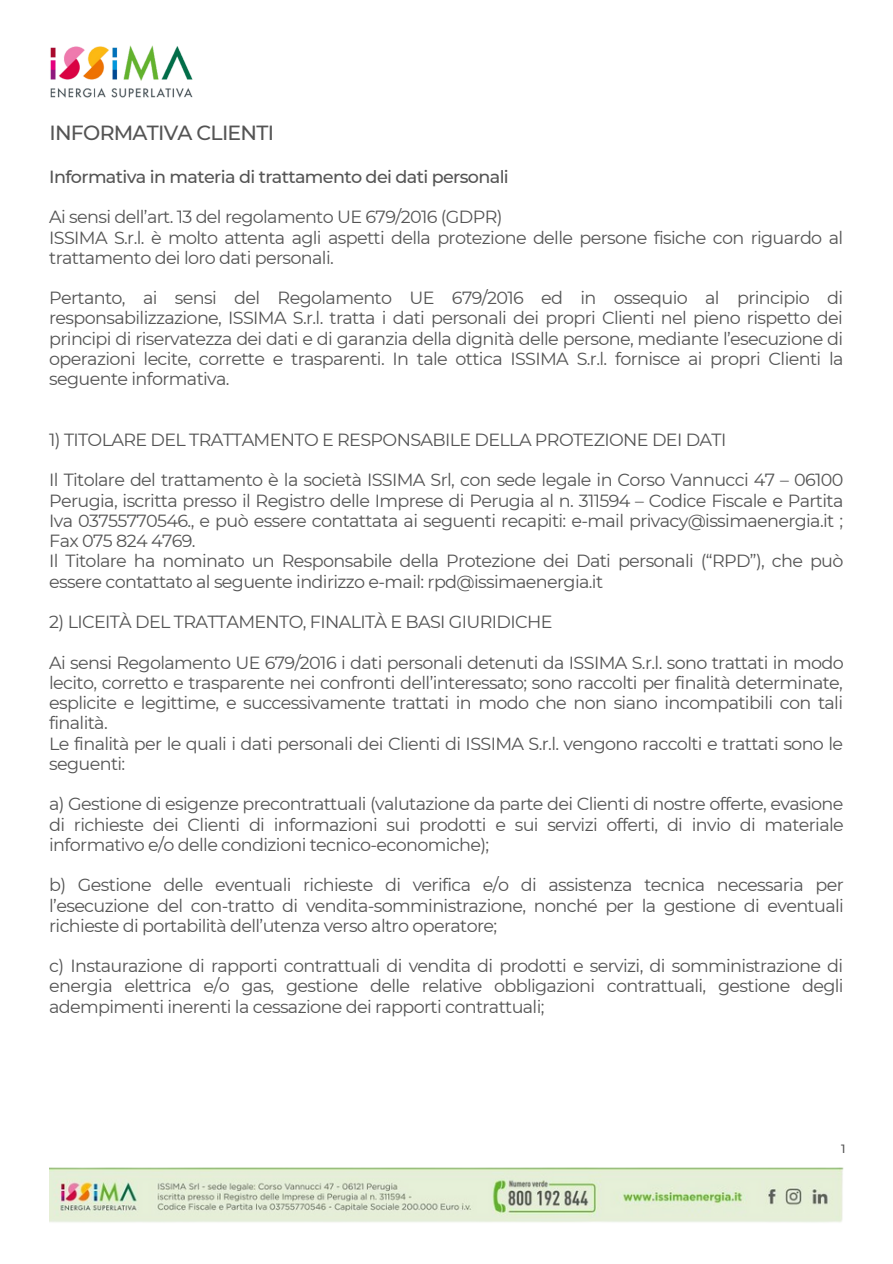
<style>
.page{position:relative;width:893px;height:1264px;background:#fff}
.page>*{position:absolute;margin:0;border:0;box-sizing:border-box;transform-origin:0 0}
.t1{font:500 20.4px "Montserrat";letter-spacing:-.035em;color:#545454}
.t2{font:17.55px/20.2px "Montserrat";letter-spacing:-.035em;color:#545454;text-align:justify}
.t3{font:500 17.55px "Montserrat";letter-spacing:-.035em;color:#545454}
.t4{font:500 12px "Montserrat";color:#545454}
</style>
<div class="page">
<img style="left:50px;top:45px;width:143px;height:53px">
<img style="left:49px;top:1167px;width:794px;height:56px">
<p class="t1" style="left:49px;top:121px;width:226px">INFORMATIVA CLIENTI</p>
<p class="t3" style="left:49px;top:166px;width:461px">Informativa in materia di trattamento dei dati personali</p>
<p class="t2" style="left:49px;top:207px;width:795px;text-align:left">Ai sensi dell’art. 13 del regolamento UE 679/2016 (GDPR)<br>ISSIMA S.r.l. è molto attenta agli aspetti della protezione delle persone fisiche con riguardo al trattamento dei loro dati personali.</p>
<p class="t2" style="left:49px;top:288px;width:795px">Pertanto, ai sensi del Regolamento UE 679/2016 ed in ossequio al principio di responsabilizzazione, ISSIMA S.r.l. tratta i dati personali dei propri Clienti nel pieno rispetto dei principi di riservatezza dei dati e di garanzia della dignità delle persone, mediante l’esecuzione di operazioni lecite, corrette e trasparenti. In tale ottica ISSIMA S.r.l. fornisce ai propri Clienti la seguente informativa.</p>
<p class="t2" style="left:49px;top:429px;width:678px">1) TITOLARE DEL TRATTAMENTO E RESPONSABILE DELLA PROTEZIONE DEI DATI</p>
<p class="t2" style="left:49px;top:470px;width:795px;text-align:left">Il Titolare del trattamento è la società ISSIMA Srl, con sede legale in Corso Vannucci 47 – 06100<br>Perugia, iscritta presso il Registro delle Imprese di Perugia al n. 311594 – Codice Fiscale e Partita Iva 03755770546., e può essere contattata ai seguenti recapiti: e-mail privacy@issimaenergia.it ; Fax 075 824 4769.<br>Il Titolare ha nominato un Responsabile della Protezione dei Dati personali (“RPD”), che può essere contattato al seguente indirizzo e-mail: rpd@issimaenergia.it</p>
<p class="t2" style="left:49px;top:611px;width:505px">2) LICEITÀ DEL TRATTAMENTO, FINALITÀ E BASI GIURIDICHE</p>
<p class="t2" style="left:49px;top:652px;width:796px;text-align:left">Ai sensi Regolamento UE 679/2016 i dati personali detenuti da ISSIMA S.r.l. sono trattati in modo lecito, corretto e trasparente nei confronti dell’interessato; sono raccolti per finalità determinate, esplicite e legittime, e successivamente trattati in modo che non siano incompatibili con tali finalità.<br>Le finalità per le quali i dati personali dei Clienti di ISSIMA S.r.l. vengono raccolti e trattati sono le seguenti:</p>
<p class="t2" style="left:49px;top:793px;width:796px">a) Gestione di esigenze precontrattuali (valutazione da parte dei Clienti di nostre offerte, evasione di richieste dei Clienti di informazioni sui prodotti e sui servizi offerti, di invio di materiale informativo e/o delle condizioni tecnico-economiche);</p>
<p class="t2" style="left:49px;top:874px;width:796px">b) Gestione delle eventuali richieste di verifica e/o di assistenza tecnica necessaria per l’esecuzione del con-tratto di vendita-somministrazione, nonché per la gestione di eventuali richieste di portabilità dell’utenza verso altro operatore;</p>
<p class="t2" style="left:49px;top:955px;width:795px">c) Instaurazione di rapporti contrattuali di vendita di prodotti e servizi, di somministrazione di energia elettrica e/o gas, gestione delle relative obbligazioni contrattuali, gestione degli adempimenti inerenti la cessazione dei rapporti contrattuali;</p>
<p class="t4" style="left:841px;top:1140px;width:6px">1</p>
</div>
